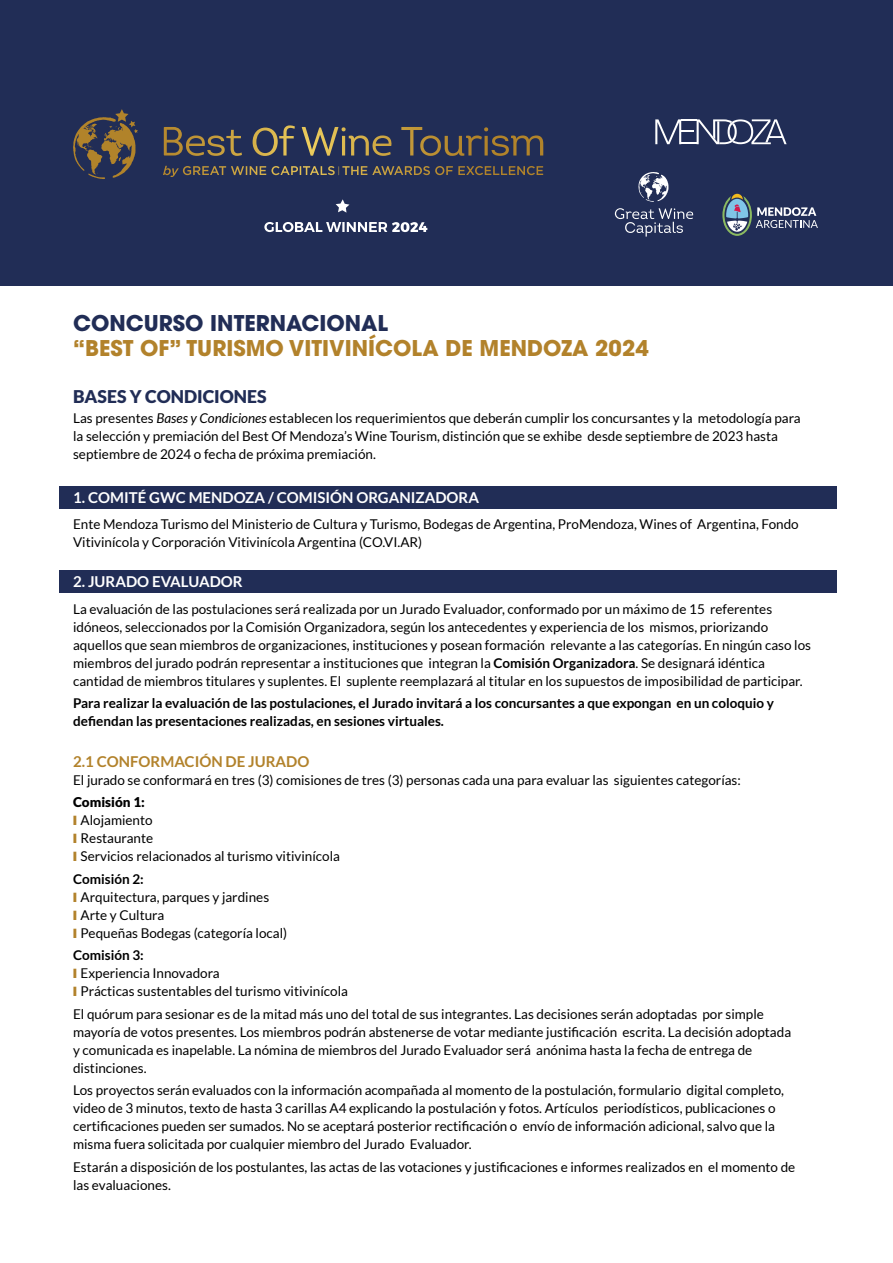
<style>
.page{position:relative;width:893px;height:1263px;background:#fff}
.page>*{position:absolute;margin:0;border:0;box-sizing:border-box;transform-origin:0 0}
.t1{font:700 21.6px "ITC Avant Garde Pro";color:#b2822b}
.t2{font:700 21.6px "ITC Avant Garde Pro";color:#212d56}
.t3{font:900 17.55px "Lato";color:#212d56}
.t4{font:700 15px "Lato";color:#fff}
.t5{font:700 15px "Lato";color:#b2822b}
.t6{font:13.5px/18px "Lato";color:#000}
.t7{font:700 13.5px/18px "Lato";color:#000}
.s1{font-style:italic}
.s2{font-weight:700}
.s3{font-weight:900}
.s4{color:#b2822b}
</style>
<div class="page">
<div style="left:0;top:0;width:893px;height:286px;background:#212d56"></div>
<svg style="left:638px;top:172px;width:30px;height:30px"></svg>
<svg style="left:615px;top:208px;width:78px;height:29px"></svg>
<svg style="left:722px;top:194px;width:96px;height:42px"></svg>
<div style="left:59px;top:486px;width:777px;height:22px;background:#212d56"></div>
<div style="left:59px;top:570px;width:777px;height:22px;background:#212d56"></div>
<svg style="left:655px;top:119px;width:132px;height:25px"></svg>
<svg style="left:73px;top:109px;width:56px;height:62px"></svg>
<svg style="left:264px;top:199px;width:163px;height:33px"></svg>
<h1 class="t2" style="left:73px;top:308px;width:316px">CONCURSO INTERNACIONAL</h1>
<h1 class="t1" style="left:73px;top:334px;width:577px">“BEST OF” TURISMO VITIVINÍCOLA DE MENDOZA 2024</h1>
<p class="t3" style="left:73px;top:386px;width:195px">BASES Y CONDICIONES</p>
<p class="t6" style="left:73px;top:409px;width:729px">Las presentes <span class="s1">Bases y Condiciones</span> establecen los requerimientos que deberán cumplir los concursantes y la metodología para la selección y premiación del Best Of Mendoza’s Wine Tourism, distinción que se exhibe desde septiembre de 2023 hasta septiembre de 2024 o fecha de próxima premiación.</p>
<p class="t4" style="left:73px;top:489px;width:407px">1. COMITÉ GWC MENDOZA / COMISIÓN ORGANIZADORA</p>
<p class="t6" style="left:73px;top:515px;width:727px">Ente Mendoza Turismo del Ministerio de Cultura y Turismo, Bodegas de Argentina, ProMendoza, Wines of Argentina, Fondo<br>Vitivinícola y Corporación Vitivinícola Argentina (CO.VI.AR)</p>
<p class="t4" style="left:73px;top:573px;width:171px">2. JURADO EVALUADOR</p>
<p class="t6" style="left:73px;top:599px;width:739px">La evaluación de las postulaciones será realizada por un Jurado Evaluador, conformado por un máximo de 15 referentes idóneos, seleccionados por la Comisión Organizadora, según los antecedentes y experiencia de los mismos, priorizando aquellos que sean miembros de organizaciones, instituciones y posean formación relevante a las categorías. En ningún caso los miembros del jurado podrán representar a instituciones que integran la <span class="s2">Comisión Organizadora</span>. Se designará idéntica cantidad de miembros titulares y suplentes. El suplente reemplazará al titular en los supuestos de imposibilidad de participar.</p>
<p class="t7" style="left:73px;top:694px;width:702px">Para realizar la evaluación de las postulaciones, el Jurado invitará a los concursantes a que expongan en un coloquio y defiendan las presentaciones realizadas, en sesiones virtuales.</p>
<p class="t5" style="left:73px;top:752px;width:238px">2.1 CONFORMACIÓN DE JURADO</p>
<p class="t6" style="left:73px;top:770px;width:669px">El jurado se conformará en tres (3) comisiones de tres (3) personas cada una para evaluar las siguientes categorías:</p>
<p class="t6" style="left:73px;top:793px;width:268px"><span class="s3">Comisión 1:<br></span><span class="s4">❙</span> Alojamiento<br><span class="s4">❙</span> Restaurante<br><span class="s4">❙</span> Servicios relacionados al turismo vitivinícola</p>
<p class="t6" style="left:73px;top:869px;width:216px"><span class="s2">Comisión 2:<br></span><span class="s4">❙</span> Arquitectura, parques y jardines<br><span class="s4">❙</span> Arte y Cultura<br><span class="s4">❙</span> Pequeñas Bodegas (categoría local)</p>
<p class="t6" style="left:73px;top:946px;width:276px"><span class="s2">Comisión 3:<br></span><span class="s4">❙</span> Experiencia Innovadora<br><span class="s4">❙</span> Prácticas sustentables del turismo vitivinícola</p>
<p class="t6" style="left:73px;top:1004px;width:720px">El quórum para sesionar es de la mitad más uno del total de sus integrantes. Las decisiones serán adoptadas por simple mayoría de votos presentes. Los miembros podrán abstenerse de votar mediante justificación escrita. La decisión adoptada y comunicada es inapelable. La nómina de miembros del Jurado Evaluador será anónima hasta la fecha de entrega de distinciones.</p>
<p class="t6" style="left:73px;top:1081px;width:712px">Los proyectos serán evaluados con la información acompañada al momento de la postulación, formulario digital completo, video de 3 minutos, texto de hasta 3 carillas A4 explicando la postulación y fotos. Artículos periodísticos, publicaciones o certificaciones pueden ser sumados. No se aceptará posterior rectificación o envío de información adicional, salvo que la misma fuera solicitada por cualquier miembro del Jurado Evaluador.</p>
<p class="t6" style="left:73px;top:1157px;width:724px">Estarán a disposición de los postulantes, las actas de las votaciones y justificaciones e informes realizados en el momento de las evaluaciones.</p>
</div>
